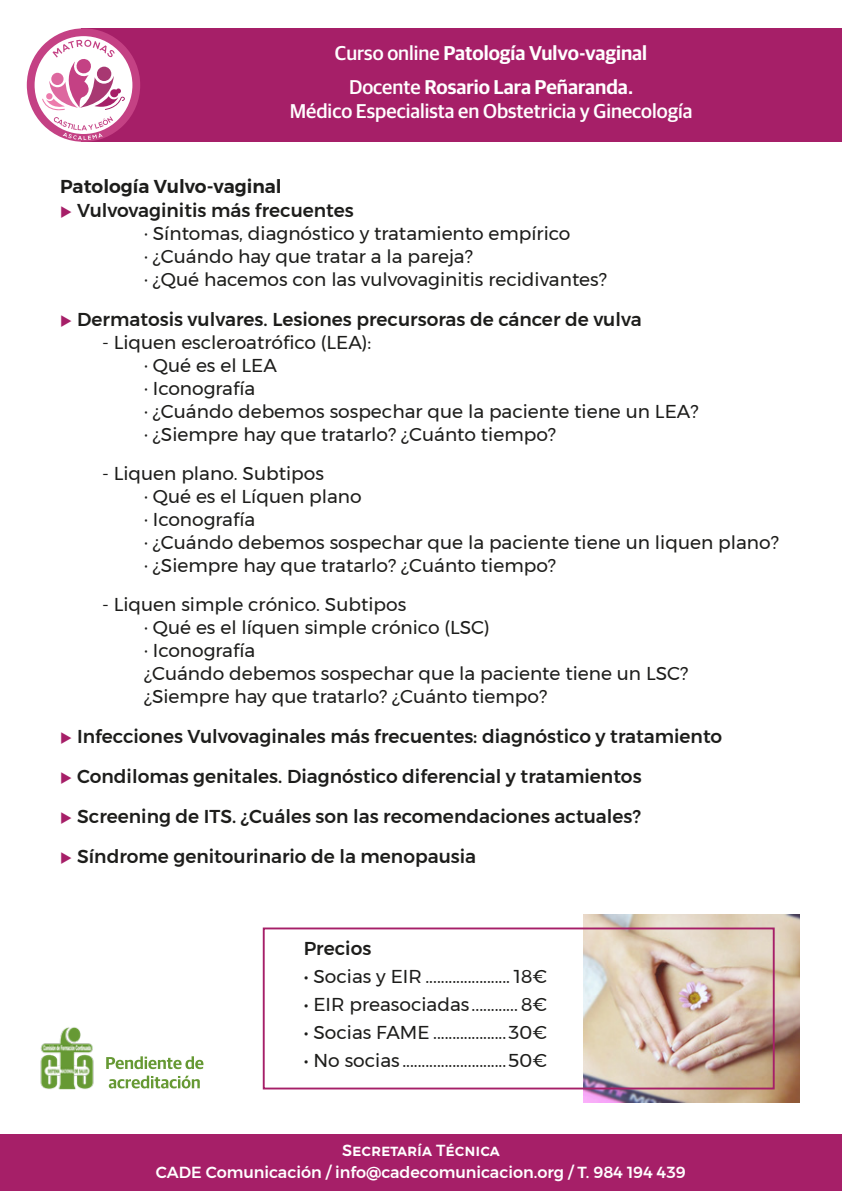
<style>
.page{position:relative;width:842px;height:1191px;background:#fff}
.page>*{position:absolute;margin:0;border:0;box-sizing:border-box;transform-origin:0 0}
.t1{font:600 20px/34px "Guardian Sans";color:#fff;text-align:center}
.t2{font:500 20px "Guardian Sans";color:#fff}
.t3{font:18.6px/23px "Montserrat";color:#1d1d1b}
.t4{font:500 18.6px "Montserrat";color:#1d1d1b}
.t5{font:600 18.6px "Montserrat";color:#1d1d1b}
.t6{font:500 16px/22px "Montserrat";color:#fff;text-align:center}
.s1{font-weight:500}
.s2{color:#a61f68}
</style>
<div class="page">
<div style="left:81px;top:28px;width:761px;height:114px;background:#a61f68"></div>
<div style="left:0;top:1134px;width:842px;height:57px;background:#a61f68"></div>
<svg style="left:27px;top:28px;width:113px;height:114px"></svg>
<img style="left:584px;top:914px;width:216px;height:188px">
<div style="left:263px;top:927px;width:512px;height:162px;border:2px solid #a61f68"></div>
<svg style="left:106px;top:1056px;width:97px;height:13px"></svg>
<svg style="left:109px;top:1075px;width:91px;height:13px"></svg>
<img style="left:40px;top:1027px;width:54px;height:63px">
<p class="t1" style="left:335px;top:35px;width:314px"><span class="s1">Curso online</span> Patología Vulvo-vaginal<br><span class="s1">Docente</span> Rosario Lara Peñaranda.</p>
<p class="t2" style="left:290px;top:97px;width:404px">Médico Especialista en Obstetricia y Ginecología</p>
<p class="t5" style="left:60px;top:172px;width:223px">Patología Vulvo-vaginal</p>
<p class="t3" style="left:144px;top:199px;width:464px;text-indent:-84px"><span class="s2">◆</span> <span class="s1">Vulvovaginitis más frecuentes<br></span>· Síntomas, diagnóstico y tratamiento empírico<br>· ¿Cuándo hay que tratar a la pareja?<br>· ¿Qué hacemos con las vulvovaginitis recidivantes?</p>
<p class="t4" style="left:60px;top:305px;width:583px"><span class="s2">◆</span> Dermatosis vulvares. Lesiones precursoras de cáncer de vulva</p>
<p class="t3" style="left:144px;top:331px;width:556px;text-indent:-42px">- Liquen escleroatrófico (LEA):<br>· Qué es el LEA<br>· Iconografía<br>· ¿Cuándo debemos sospechar que la paciente tiene un LEA? · ¿Siempre hay que tratarlo? ¿Cuánto tiempo?</p>
<p class="t3" style="left:144px;top:462px;width:636px;text-indent:-42px">- Liquen plano. Subtipos<br>· Qué es el Líquen plano<br>· Iconografía<br>· ¿Cuándo debemos sospechar que la paciente tiene un liquen plano? · ¿Siempre hay que tratarlo? ¿Cuánto tiempo?</p>
<p class="t3" style="left:144px;top:593px;width:546px;text-indent:-42px">- Liquen simple crónico. Subtipos<br>· Qué es el líquen simple crónico (LSC)<br>· Iconografía<br>¿Cuándo debemos sospechar que la paciente tiene un LSC? ¿Siempre hay que tratarlo? ¿Cuánto tiempo?</p>
<p class="t4" style="left:60px;top:722px;width:664px"><span class="s2">◆</span> Infecciones Vulvovaginales más frecuentes: diagnóstico y tratamiento</p>
<p class="t4" style="left:60px;top:762px;width:583px"><span class="s2">◆</span> Condilomas genitales. Diagnóstico diferencial y tratamientos</p>
<p class="t4" style="left:60px;top:802px;width:582px"><span class="s2">◆</span> Screening de ITS. ¿Cuáles son las recomendaciones actuales?</p>
<p class="t4" style="left:60px;top:842px;width:418px"><span class="s2">◆</span> Síndrome genitourinario de la menopausia</p>
<p class="t4" style="left:304px;top:933px;width:69px">Precios</p>
<p class="t3" style="left:304px;top:964px;width:245px">• Socias y EIR ...................... 18€</p>
<p class="t3" style="left:304px;top:992px;width:245px">• EIR preasociadas............ 8€</p>
<p class="t3" style="left:304px;top:1020px;width:245px">• Socias FAME ...................30€</p>
<p class="t3" style="left:304px;top:1048px;width:245px">• No socias ...........................50€</p>
<p class="t6" style="left:156px;top:1139px;width:532px">SECRETARÍA TÉCNICA<br>CADE Comunicación / info@cadecomunicacion.org / T. 984 194 439</p>
</div>
